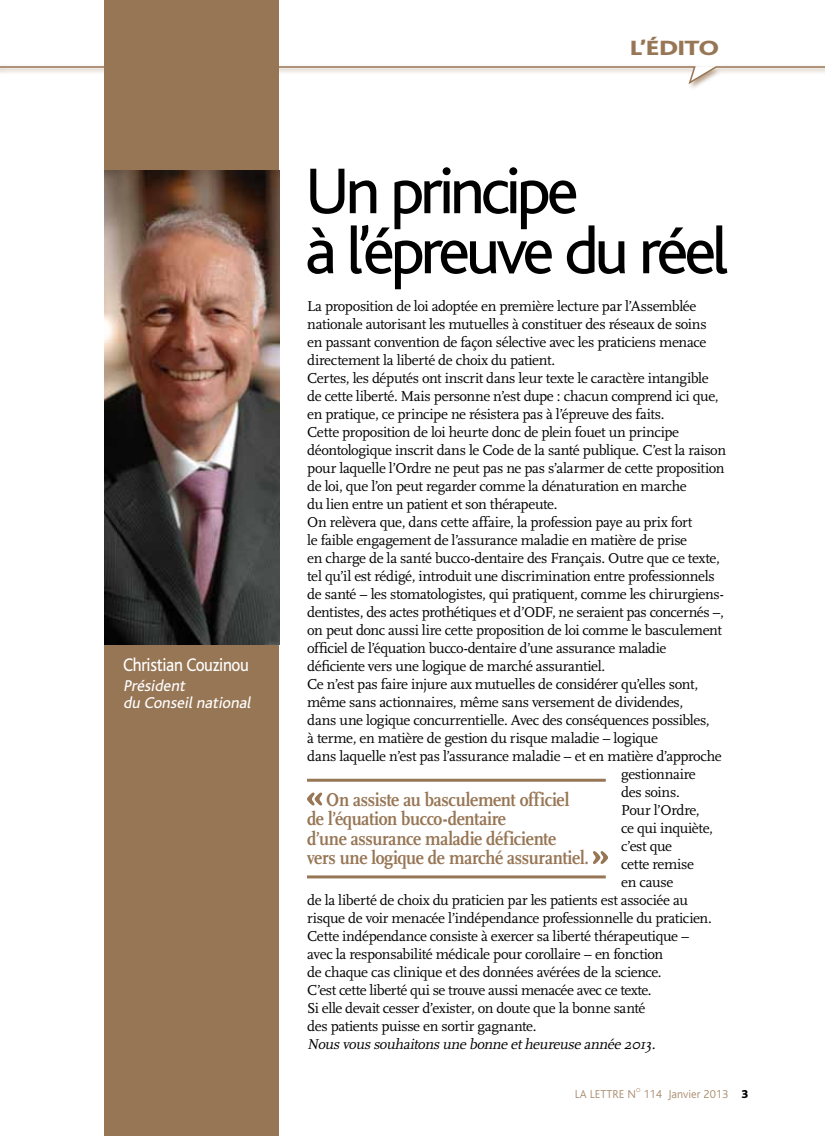
<style>
.page{position:relative;width:825px;height:1136px;background:#fff}
.page>*{position:absolute;margin:0;border:0;box-sizing:border-box;transform-origin:0 0}
.t1{font:67.5px/60px "Bliss";letter-spacing:-.065em;color:#000}
.t2{font:800 21.6px "Bliss";letter-spacing:-.01em;color:#977655;scale:1.25 1}
.t3{font:700 19.5px/19.5px "Scala";letter-spacing:-.02em;color:#977655;scale:.9 1}
.t4{font:19.05px "Bliss";letter-spacing:-.02em;color:#fff;scale:.9 1}
.t5{font:italic 16.35px/16.4px "Bliss";color:#fff}
.t6{font:15px "Scala";letter-spacing:-.025em;color:#000}
.t7{font:italic 15px "Scala";color:#000}
.t8{font:300 12px "Bliss";color:#aa8e72}
.t9{font:300 6px "Bliss";color:#aa8e72}
.s1{font-weight:800;color:#000}
</style>
<div class="page">
<div style="left:104px;top:0;width:175px;height:1135px;background:#977655"></div>
<img style="left:104px;top:170px;width:175px;height:474px">
<hr style="left:307px;top:778px;width:299px;height:3px;background:#977655">
<svg style="left:307px;top:792px;width:15px;height:13px"></svg>
<svg style="left:593px;top:851px;width:15px;height:12px"></svg>
<hr style="left:307px;top:875px;width:299px;height:3px;background:#977655">
<div style="left:0;top:65px;width:825px;height:26px;background:#977655;opacity:.7"></div>
<svg style="left:0;top:65px;width:825px;height:21px"></svg>
<p class="t4" style="left:123px;top:654px;width:141px">Christian Couzinou</p>
<p class="t5" style="left:123px;top:677px;width:132px">Président<br>du Conseilnational</p>
<h2 class="t2" style="left:630px;top:37px;width:72px">L’éDITO</h2>
<h1 class="t1" style="left:305px;top:162px;width:425px">Un principe<br>à l’épreuve du réel</h1>
<p class="t6" style="left:307px;top:297px;width:391px">La proposition de loi adoptée en première lecture par l’Assemblée</p>
<p class="t6" style="left:307px;top:315px;width:401px">nationale autorisant les mutuelles à constituer des réseaux de soins</p>
<p class="t6" style="left:307px;top:333px;width:401px">en passant convention de façon sélective avec les praticiens menace</p>
<p class="t6" style="left:307px;top:351px;width:249px">directement la liberté de choix du patient.</p>
<p class="t6" style="left:307px;top:369px;width:403px">Certes, les députés ont inscrit dans leur texte le caractère intangible</p>
<p class="t6" style="left:307px;top:387px;width:413px">de cette liberté. Mais personne n’est dupe : chacun comprend ici que,</p>
<p class="t6" style="left:307px;top:405px;width:359px">en pratique, ce principe ne résistera pas à l’épreuve des faits.</p>
<p class="t6" style="left:307px;top:423px;width:373px">Cette proposition de loi heurte donc de plein fouet un principe</p>
<p class="t6" style="left:307px;top:441px;width:420px">déontologique inscrit dans le Code de la santé publique. C’est la raison</p>
<p class="t6" style="left:307px;top:459px;width:419px">pour laquelle l’Ordre ne peut pas ne pas s’alarmer de cette proposition</p>
<p class="t6" style="left:307px;top:477px;width:381px">de loi, que l’on peut regarder comme la dénaturation en marche</p>
<p class="t6" style="left:307px;top:495px;width:252px">du lien entre un patient et son thérapeute.</p>
<p class="t6" style="left:307px;top:513px;width:387px">On relèvera que, dans cette affaire, la profession paye au prix fort</p>
<p class="t6" style="left:307px;top:531px;width:381px">le faible engagement de l’assurance maladie en matière de prise</p>
<p class="t6" style="left:307px;top:549px;width:414px">en charge de la santé bucco-dentaire des Français. Outre que ce texte,</p>
<p class="t6" style="left:307px;top:567px;width:409px">tel qu’il est rédigé, introduit une discrimination entre professionnels</p>
<p class="t6" style="left:307px;top:585px;width:418px">de santé – les stomatologistes, qui pratiquent, comme les chirurgiens-</p>
<p class="t6" style="left:307px;top:603px;width:418px">dentistes, des actes prothétiques et d’ODF, ne seraient pas concernés –,</p>
<p class="t6" style="left:307px;top:621px;width:416px">on peut donc aussi lire cette proposition de loi comme le basculement</p>
<p class="t6" style="left:307px;top:639px;width:361px">officiel de l’équation bucco-dentaire d’une assurance maladie</p>
<p class="t6" style="left:307px;top:657px;width:300px">déficiente vers une logique de marché assurantiel.</p>
<p class="t6" style="left:307px;top:675px;width:392px">Ce n’est pas faire injure aux mutuelles de considérer qu’elles sont,</p>
<p class="t6" style="left:307px;top:693px;width:377px">même sans actionnaires, même sans versement de dividendes,</p>
<p class="t6" style="left:307px;top:711px;width:404px">dans une logique concurrentielle. Avec des conséquences possibles,</p>
<p class="t6" style="left:307px;top:729px;width:352px">à terme, en matière de gestion du risque maladie – logique</p>
<p class="t6" style="left:307px;top:747px;width:416px">dans laquelle n’est pas l’assurance maladie – et en matière d’approche</p>
<p class="t6" style="left:621px;top:765px;width:76px">gestionnaire</p>
<p class="t6" style="left:621px;top:783px;width:60px">des soins.</p>
<p class="t6" style="left:621px;top:801px;width:80px">Pour l’Ordre,</p>
<p class="t6" style="left:621px;top:819px;width:93px">ce qui inquiète,</p>
<p class="t6" style="left:621px;top:837px;width:52px">c’est que</p>
<p class="t6" style="left:621px;top:855px;width:74px">cette remise</p>
<p class="t6" style="left:621px;top:873px;width:54px">en cause</p>
<p class="t6" style="left:307px;top:891px;width:382px">de la liberté de choix du praticien par les patients est associée au</p>
<p class="t6" style="left:307px;top:909px;width:406px">risque de voir menacée l’indépendance professionnelle du praticien.</p>
<p class="t6" style="left:307px;top:927px;width:384px">Cette indépendance consiste à exercer sa liberté thérapeutique –</p>
<p class="t6" style="left:307px;top:945px;width:357px">avec la responsabilité médicale pour corollaire – en fonction</p>
<p class="t6" style="left:307px;top:963px;width:356px">de chaque cas clinique et des données avérées de la science.</p>
<p class="t6" style="left:307px;top:981px;width:346px">C’est cette liberté qui se trouve aussi menacée avec ce texte.</p>
<p class="t6" style="left:307px;top:999px;width:340px">Si elle devait cesser d’exister, on doute que la bonne santé</p>
<p class="t6" style="left:307px;top:1017px;width:231px">des patients puisse en sortir gagnante.</p>
<p class="t7" style="left:307px;top:1035px;width:353px">Nousvoussouhaitonsune bonne etheureuse année 2013.</p>
<h3 class="t3" style="left:307px;top:789px;width:315px;text-indent:19px">On assiste au basculement officiel de l’équation bucco-dentaire<br>d’une assurance maladie déficiente vers une logique de marché assurantiel.</h3>
<p class="t8" style="left:575px;top:1087px;width:63px">LA LETTRE N</p>
<p class="t9" style="left:636px;top:1086px;width:6px">O</p>
<p class="t8" style="left:643px;top:1087px;width:106px">114 Janvier 2013 <span class="s1">3</span></p>
</div>
